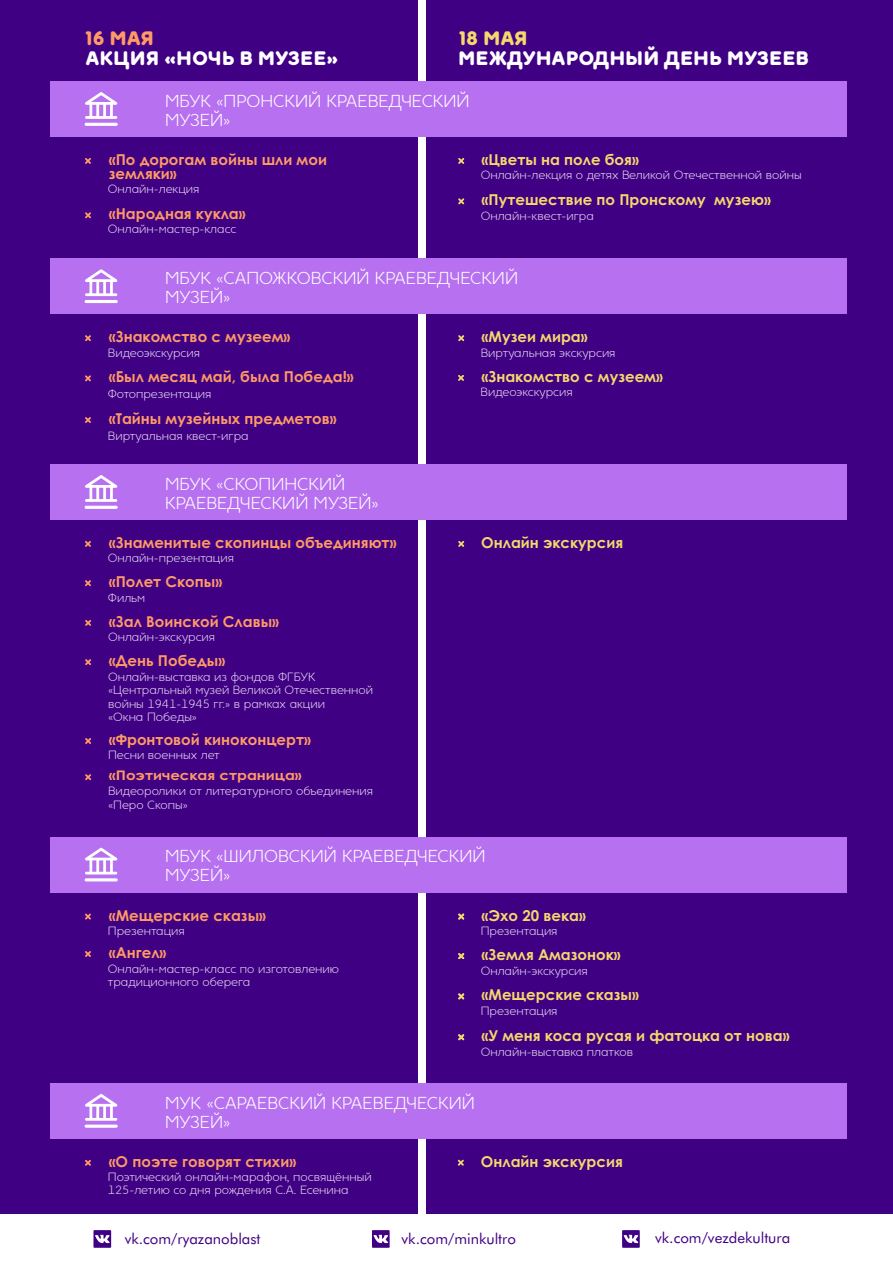
<style>
.page{position:relative;width:893px;height:1263px;background:#fff}
.page>*{position:absolute;margin:0;border:0;box-sizing:border-box;transform-origin:0 0}
.t1{font:900 19.5px "Ultima Pro";color:#fff}
.t2{font:900 19.5px "Ultima Pro";color:#f96}
.t3{font:900 19.5px "Ultima Pro";color:#f5d76c}
.t4{font:17.25px/19px "Ultima Pro Lt";color:#fff}
.t5{font:700 15px/14.1px "Century Gothic";color:#f96}
.t6{font:700 15px "Century Gothic";color:#f5d76c}
.t7{font:15px "Futura Bk BT Rusbyme";color:#3f0083}
.t8{font:700 13.2px "Century Gothic";color:#f96;scale:1.13 1}
.t9{font:12px/13.2px "Ultima Pro Lt";color:#e6d7f2}
</style>
<div class="page">
<div style="left:0;top:0;width:417px;height:1213px;background:#3f0083"></div>
<div style="left:427px;top:0;width:466px;height:1213px;background:#3f0083"></div>
<div style="left:50px;top:81px;width:796px;height:56px;background:#b771f0"></div>
<svg style="left:85px;top:92px;width:32px;height:27px"></svg>
<div style="left:85px;top:123px;width:33px;height:3px;background:#fff;border:1px solid #fff"></div>
<svg style="left:85px;top:158px;width:6px;height:6px"></svg>
<svg style="left:85px;top:212px;width:6px;height:6px"></svg>
<svg style="left:458px;top:158px;width:6px;height:6px"></svg>
<svg style="left:93px;top:1230px;width:18px;height:18px"></svg>
<svg style="left:372px;top:1230px;width:18px;height:18px"></svg>
<svg style="left:622px;top:1230px;width:18px;height:18px"></svg>
<div style="left:50px;top:464px;width:796px;height:56px;background:#b771f0"></div>
<svg style="left:85px;top:475px;width:32px;height:27px"></svg>
<div style="left:85px;top:506px;width:33px;height:3px;background:#fff;border:1px solid #fff"></div>
<svg style="left:85px;top:541px;width:6px;height:6px"></svg>
<svg style="left:458px;top:541px;width:6px;height:6px"></svg>
<div style="left:50px;top:837px;width:796px;height:56px;background:#b771f0"></div>
<svg style="left:85px;top:848px;width:32px;height:26px"></svg>
<div style="left:85px;top:878px;width:33px;height:3px;background:#fff;border:1px solid #fff"></div>
<svg style="left:85px;top:913px;width:6px;height:7px"></svg>
<div style="left:50px;top:1083px;width:796px;height:56px;background:#b771f0"></div>
<svg style="left:85px;top:1094px;width:32px;height:27px"></svg>
<svg style="left:85px;top:1124px;width:33px;height:4px"></svg>
<svg style="left:85px;top:1160px;width:6px;height:6px"></svg>
<svg style="left:458px;top:198px;width:6px;height:6px"></svg>
<div style="left:50px;top:258px;width:796px;height:56px;background:#b771f0"></div>
<svg style="left:85px;top:269px;width:32px;height:27px"></svg>
<div style="left:85px;top:300px;width:33px;height:3px;background:#fff;border:1px solid #fff"></div>
<svg style="left:85px;top:335px;width:6px;height:6px"></svg>
<svg style="left:458px;top:335px;width:6px;height:6px"></svg>
<svg style="left:85px;top:375px;width:6px;height:6px"></svg>
<svg style="left:458px;top:375px;width:6px;height:6px"></svg>
<svg style="left:85px;top:417px;width:6px;height:6px"></svg>
<svg style="left:85px;top:580px;width:6px;height:6px"></svg>
<svg style="left:85px;top:620px;width:6px;height:6px"></svg>
<svg style="left:85px;top:659px;width:6px;height:6px"></svg>
<svg style="left:85px;top:738px;width:6px;height:6px"></svg>
<svg style="left:85px;top:774px;width:6px;height:6px"></svg>
<svg style="left:85px;top:951px;width:6px;height:6px"></svg>
<svg style="left:458px;top:913px;width:6px;height:7px"></svg>
<svg style="left:458px;top:953px;width:6px;height:6px"></svg>
<svg style="left:458px;top:993px;width:6px;height:6px"></svg>
<svg style="left:458px;top:1034px;width:6px;height:6px"></svg>
<svg style="left:458px;top:1160px;width:6px;height:6px"></svg>
<h1 class="t2" style="left:86px;top:30px;width:70px">16 МАЯ</h1>
<h1 class="t3" style="left:459px;top:30px;width:70px">18 МАЯ</h1>
<h1 class="t1" style="left:85px;top:51px;width:255px">АКЦИЯ «НОЧЬ В МУЗЕЕ»</h1>
<h1 class="t1" style="left:458px;top:50px;width:352px">МЕЖДУНАРОДНЫЙ ДЕНЬ МУЗЕЕВ</h1>
<h2 class="t4" style="left:165px;top:93px;width:306px">МБУК «ПРОНСКИЙ КРАЕВЕДЧЕСКИЙ<br>МУЗЕЙ»</h2>
<p class="t5" style="left:109px;top:154px;width:220px">«По дорогам войны шли мои земляки»</p>
<p class="t9" style="left:108px;top:183px;width:93px">Онлайн-лекция</p>
<p class="t5" style="left:109px;top:208px;width:138px">«Народная кукла»</p>
<p class="t9" style="left:108px;top:223px;width:130px">Онлайн-мастер-класс</p>
<p class="t6" style="left:482px;top:154px;width:159px">«Цветы на поле боя»</p>
<p class="t9" style="left:481px;top:170px;width:322px">Онлайн-лекция о детях Великой Отечественной войны</p>
<p class="t6" style="left:482px;top:194px;width:291px">«Путешествие по Пронскому музею»</p>
<p class="t9" style="left:481px;top:210px;width:115px">Онлайн-квест-игра</p>
<h2 class="t4" style="left:165px;top:270px;width:354px">МБУК «САПОЖКОВСКИЙ КРАЕВЕДЧЕСКИЙ<br>МУЗЕЙ»</h2>
<p class="t5" style="left:109px;top:331px;width:183px">«Знакомство с музеем»</p>
<p class="t9" style="left:108px;top:347px;width:94px">Видеоэкскурсия</p>
<p class="t5" style="left:109px;top:371px;width:246px">«Был месяц май, была Победа!»</p>
<p class="t9" style="left:108px;top:389px;width:105px">Фотопрезентация</p>
<p class="t5" style="left:109px;top:413px;width:229px">«Тайны музейных предметов»</p>
<p class="t9" style="left:108px;top:430px;width:142px">Виртуальная квест-игра</p>
<h2 class="t4" style="left:165px;top:476px;width:215px">МБУК «СКОПИНСКИЙ<br>КРАЕВЕДЧЕСКИЙ МУЗЕЙ»</h2>
<p class="t5" style="left:109px;top:537px;width:289px">«Знаменитые скопинцы объединяют»</p>
<p class="t9" style="left:108px;top:552px;width:128px">Онлайн-презентация</p>
<p class="t5" style="left:109px;top:576px;width:115px">«Полет Скопы»</p>
<p class="t9" style="left:108px;top:593px;width:39px">Фильм</p>
<p class="t5" style="left:109px;top:616px;width:172px">«Зал Воинской Славы»</p>
<p class="t9" style="left:108px;top:631px;width:109px">Онлайн-экскурсия</p>
<p class="t5" style="left:109px;top:655px;width:118px">«День Победы»</p>
<p class="t9" style="left:108px;top:671px;width:267px">Онлайн-выставка из фондов ФГБУК «Центральный музей Великой Отечественной войны 1941-1945 гг.» в рамках акции<br>«Окна Победы»</p>
<p class="t5" style="left:109px;top:734px;width:204px">«Фронтовой киноконцерт»</p>
<p class="t9" style="left:108px;top:786px;width:266px">Видеоролики от литературного объединения «Перо Скопы»</p>
<p class="t9" style="left:108px;top:750px;width:113px">Песни военных лет</p>
<p class="t8" style="left:109px;top:770px;width:172px">«Поэтическая страница»</p>
<p class="t6" style="left:482px;top:331px;width:108px">«Музеи мира»</p>
<p class="t9" style="left:481px;top:347px;width:136px">Виртуальная экскурсия</p>
<p class="t6" style="left:481px;top:371px;width:183px">«Знакомство с музеем»</p>
<p class="t9" style="left:481px;top:387px;width:94px">Видеоэкскурсия</p>
<p class="t6" style="left:481px;top:537px;width:143px">Онлайн экскурсия</p>
<h2 class="t4" style="left:165px;top:848px;width:322px">МБУК «ШИЛОВСКИЙ КРАЕВЕДЧЕСКИЙ<br>МУЗЕЙ»</h2>
<p class="t5" style="left:109px;top:909px;width:159px">«Мещерские сказы»</p>
<p class="t6" style="left:482px;top:909px;width:106px">«Эхо 20 века»</p>
<p class="t9" style="left:108px;top:925px;width:78px">Презентация</p>
<p class="t9" style="left:481px;top:925px;width:78px">Презентация</p>
<p class="t5" style="left:109px;top:947px;width:59px">«Ангел»</p>
<p class="t9" style="left:108px;top:963px;width:233px">Онлайн-мастер-класс по изготовлению традиционного оберега</p>
<p class="t6" style="left:482px;top:949px;width:141px">«Земля Амазонок»</p>
<p class="t9" style="left:481px;top:965px;width:109px">Онлайн-экскурсия</p>
<p class="t6" style="left:482px;top:989px;width:159px">«Мещерские сказы»</p>
<p class="t9" style="left:481px;top:1005px;width:78px">Презентация</p>
<p class="t6" style="left:482px;top:1030px;width:309px">«У меня коса русая и фатоцка от нова»</p>
<p class="t9" style="left:481px;top:1046px;width:154px">Онлайн-выставка платков</p>
<h2 class="t4" style="left:165px;top:1095px;width:311px">МУК «САРАЕВСКИЙ КРАЕВЕДЧЕСКИЙ<br>МУЗЕЙ»</h2>
<p class="t5" style="left:109px;top:1156px;width:189px">«О поэте говорят стихи»</p>
<p class="t9" style="left:108px;top:1171px;width:265px">Поэтический онлайн-марафон, посвящённый<br>125-летию со дня рождения С.А. Есенина</p>
<p class="t6" style="left:481px;top:1155px;width:143px">Онлайн экскурсия</p>
<p class="t7" style="left:125px;top:1232px;width:137px">vk.com/ryazanoblast</p>
<p class="t7" style="left:402px;top:1232px;width:116px">vk.com/minkultro</p>
<p class="t7" style="left:655px;top:1231px;width:137px">vk.com/vezdekultura</p>
</div>
